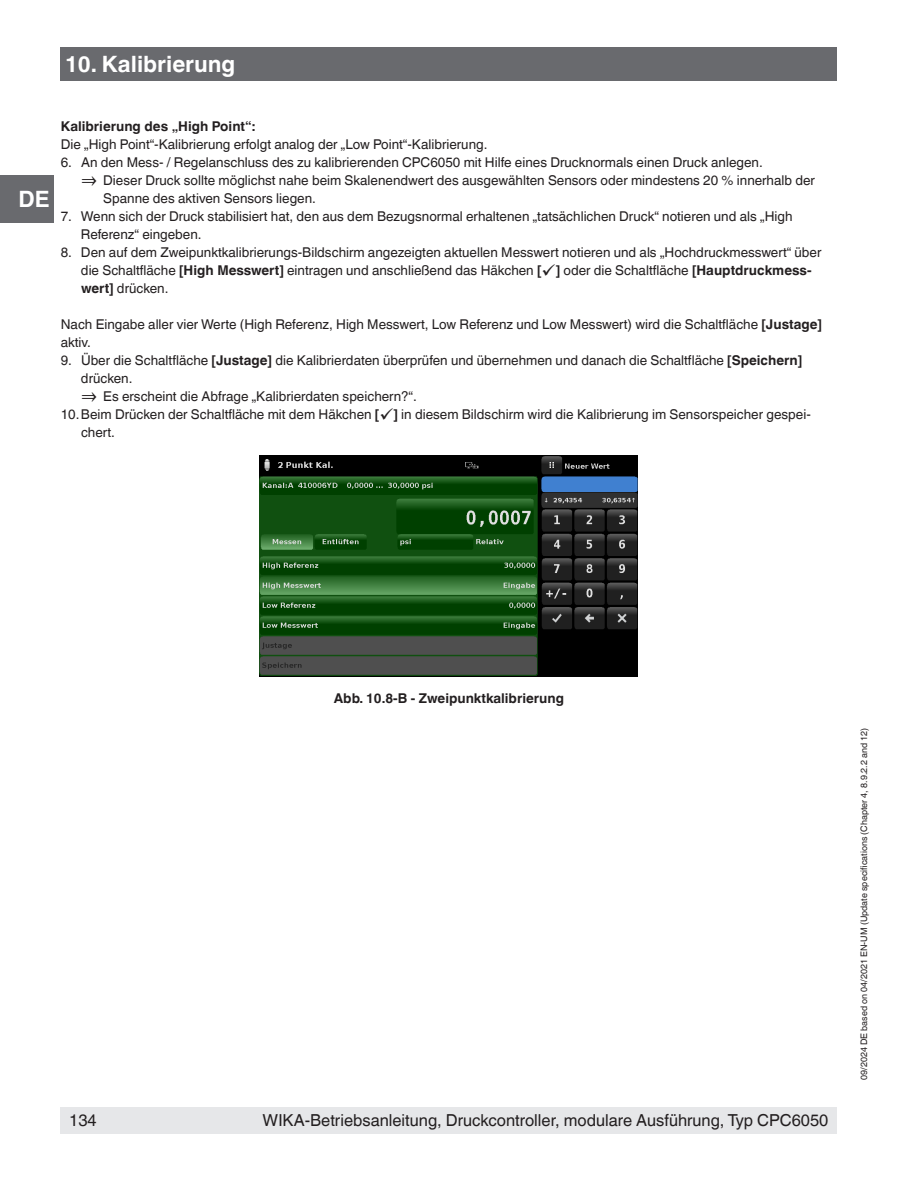
<style>
.page{position:relative;width:918px;height:1188px;background:#fff}
.page>*{position:absolute;margin:0;border:0;box-sizing:border-box;transform-origin:0 0}
.t1{font:700 22.5px "Helvetica World";color:#fff}
.t2{font:16.5px "Helvetica World";color:#231f20}
.t3{font:13.5px/18px "Helvetica World";color:#231f20}
.t4{font:700 13.5px "Helvetica World";color:#231f20}
.t5{font:9px "Helvetica World";color:#231f20}
.s1{font-size:20.4px}
.s2{font-weight:700}
</style>
<div class="page">
<div style="left:61px;top:47px;width:776px;height:34px;background:#696a6e"></div>
<div style="left:0;top:176px;width:54px;height:47px;background:#696a6e"></div>
<div style="left:61px;top:1107px;width:776px;height:27px;background:#e6e7e9"></div>
<img style="left:260px;top:455px;width:378px;height:222px">
<h1 class="t1" style="left:65px;top:51px;width:172px">10. Kalibrierung</h1>
<h1 class="t1" style="left:19px;top:186px;width:33px">DE</h1>
<p class="t4" style="left:61px;top:119px;width:196px">Kalibrierung des „High Point“:</p>
<p class="t3" style="left:61px;top:136px;width:428px">Die „High Point“-Kalibrierung erfolgt analog der „Low Point“-Kalibrierung.</p>
<p class="t3" style="left:61px;top:154px;width:704px">6. An den Mess- / Regelanschluss des zu kalibrierenden CPC6050 mit Hilfe eines Drucknormals einen Druck anlegen.</p>
<p class="t3" style="left:82px;top:172px;width:734px"><span class="s1">⇒</span> Dieser Druck sollte möglichst nahe beim Skalenendwert des ausgewählten Sensors oder mindestens 20 % innerhalb der</p>
<p class="t3" style="left:103px;top:190px;width:214px">Spanne des aktiven Sensors liegen.</p>
<p class="t3" style="left:81px;top:208px;width:713px;text-indent:-20px">7. Wenn sich der Druck stabilisiert hat, den aus dem Bezugsnormal erhaltenen „tatsächlichen Druck“ notieren und als „High<br>Referenz“ eingeben.</p>
<p class="t3" style="left:81px;top:244px;width:742px;text-indent:-20px">8. Den auf dem Zweipunktkalibrierungs-Bildschirm angezeigten aktuellen Messwert notieren und als „Hochdruckmesswert“ über die Schaltfläche <span class="s2">[High Messwert]</span> eintragen und anschließend das Häkchen <span class="s2">[</span>✓<span class="s2">]</span> oder die Schaltfläche <span class="s2">[Hauptdruckmess&shy;wert]</span> drücken.</p>
<p class="t3" style="left:61px;top:316px;width:763px">Nach Eingabe aller vier Werte (High Referenz, High Messwert, Low Referenz und Low Messwert) wird die Schaltfläche <span class="s2">[Justage] </span>aktiv.</p>
<p class="t3" style="left:61px;top:352px;width:743px">9. Über die Schaltfläche <span class="s2">[Justage]</span> die Kalibrierdaten überprüfen und übernehmen und danach die Schaltfläche <span class="s2">[Speichern]</span></p>
<p class="t3" style="left:81px;top:370px;width:53px">drücken.</p>
<p class="t3" style="left:82px;top:388px;width:336px"><span class="s1">⇒</span> Es erscheint die Abfrage „Kalibrierdaten speichern?“.</p>
<p class="t3" style="left:61px;top:406px;width:752px">10.Beim Drücken der Schaltfläche mit dem Häkchen <span class="s2">[</span>✓<span class="s2">]</span> in diesem Bildschirm wird die Kalibrierung im Sensorspeicher gespei-</p>
<p class="t3" style="left:81px;top:424px;width:35px">chert.</p>
<p class="t4" style="left:334px;top:690px;width:232px">Abb. 10.8-B - Zweipunktkalibrierung</p>
<p class="t2" style="left:69px;top:1111px;width:29px">134</p>
<p class="t2" style="left:263px;top:1111px;width:567px">WIKA-Betriebsanleitung, Druckcontroller, modulare Ausführung, Typ CPC6050</p>
<p class="t5" style="left:859px;top:1080px;width:354px;rotate:-90deg">09/2024 DE based on 04/2021 EN-UM (Update specifications (Chapter 4, 8.9.2.2 and 12)</p>
</div>
